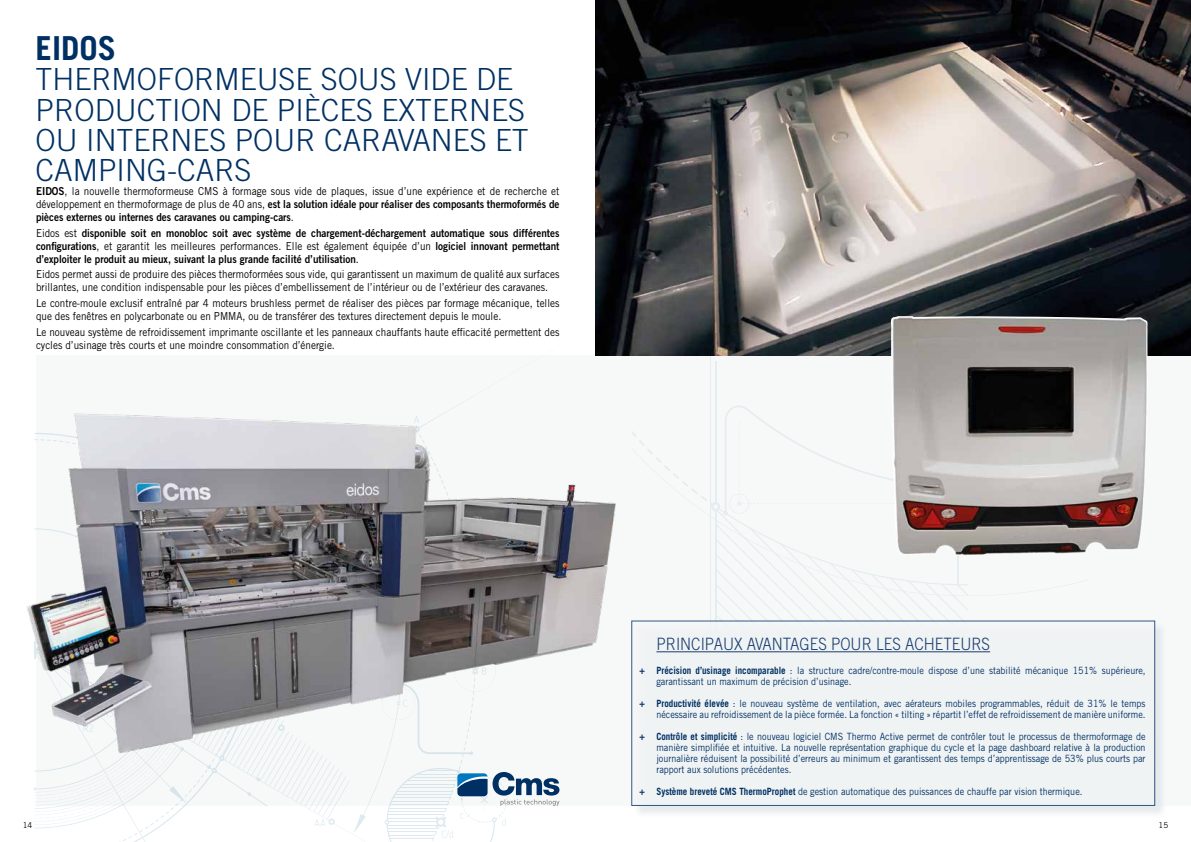
<style>
.page{position:relative;width:1191px;height:842px;background:#fff}
.page>*{position:absolute;margin:0;border:0;box-sizing:border-box;transform-origin:0 0}
.t1{font:700 33.1px "Trade Gothic LT Std";color:#003063}
.t2{font:300 30.5px/30.4px "Trade Gothic LT Std";color:#003063}
.t3{font:300 17px "Trade Gothic LT Std";color:#183c6f;scale:.9 1}
.t4{font:11px/13px "Trade Gothic LT Std";color:#000;scale:.9 1}
.t5{font:11px/13px "Trade Gothic LT Std Bd 2";color:#000;scale:.9 1}
.t6{font:10px/11px "Trade Gothic LT Std";color:#003063;scale:.9 1}
.t7{font:8px "Trade Gothic LT Std";color:#000}
.s1{font-family:"Trade Gothic LT Std Bd 2"}
.s2{font-family:"Trade Gothic LT Std"}
.s3{font-weight:700;color:#183c6f}
.s4{font-weight:700}
</style>
<div class="page">
<div style="left:36px;top:355px;width:1155px;height:451px;background:#f7f9f9"></div>
<hr style="left:710px;top:355px;width:1px;height:285px;background:#73a6bf">
<hr style="left:714px;top:362px;width:2px;height:278px;background:#73a6bf">
<svg style="left:651px;top:421px;width:317px;height:200px"></svg>
<div style="left:633px;top:622px;width:534px;height:196px;background:#d8dfe3;opacity:.75"></div>
<div style="left:631px;top:621px;width:524px;height:185px;background:#f4f6f7;border:1px solid #003063"></div>
<hr style="left:656px;top:651px;width:334px;height:1px;background:#183c6f">
<img style="left:595px;top:0;width:596px;height:355px">
<img style="left:26px;top:431px;width:625px;height:346px">
<img style="left:890px;top:316px;width:258px;height:240px">
<svg style="left:34px;top:388px;width:561px;height:454px"></svg>
<h1 class="t1" style="left:36px;top:28px;width:82px">EIDOS</h1>
<h2 class="t2" style="left:36px;top:64px;width:495px">THERMOFORMEUSE SOUS VIDE DE<br>PRODUCTION DE PIÈCES EXTERNES<br>OU INTERNES POUR CARAVANES ET<br>CAMPING-CARS</h2>
<p class="t4" style="left:36px;top:184px;width:583px"><span class="s1">EIDOS</span>, la nouvelle thermoformeuse CMS à formage sous vide de plaques, issue d’une expérience et de recherche et</p>
<p class="t5" style="left:36px;top:197px;width:583px"><span class="s2">développement en thermoformage de plus de 40 ans,</span> est la solution idéale pour réaliser des composants thermoformés de pièces externes ou internes des caravanes ou camping-cars<span class="s2">.</span></p>
<p class="t5" style="left:36px;top:226px;width:583px"><span class="s2">Eidos est</span> disponible soit en monobloc soit avec système de chargement-déchargement automatique sous différentes</p>
<p class="t4" style="left:36px;top:239px;width:583px"><span class="s1">configurations</span>, et garantit les meilleures performances. Elle est également équipée d’un <span class="s1">logiciel innovant permettant</span></p>
<p class="t5" style="left:36px;top:252px;width:360px">d’exploiter le produit au mieux, suivant la plus grande facilité d’utilisation<span class="s2">.</span></p>
<p class="t4" style="left:36px;top:268px;width:583px">Eidos permet aussi de produire des pièces thermoformées sous vide, qui garantissent un maximum de qualité aux surfaces brillantes, une condition indispensable pour les pièces d’embellissement de l’intérieur ou de l’extérieur des caravanes.</p>
<p class="t4" style="left:36px;top:296px;width:583px">Le contre-moule exclusif entraîné par 4 moteurs brushless permet de réaliser des pièces par formage mécanique, telles que des fenêtres en polycarbonate ou en PMMA, ou de transférer des textures directement depuis le moule.</p>
<p class="t4" style="left:36px;top:325px;width:583px">Le nouveau système de refroidissement imprimante oscillante et les panneaux chauffants haute efficacité permettent des cycles d’usinage très courts et une moindre consommation d’énergie.</p>
<h3 class="t3" style="left:656px;top:634px;width:372px">PRINCIPAUX AVANTAGES POUR LES ACHETEURS</h3>
<p class="t6" style="left:656px;top:665px;width:545px;text-indent:-17px"><span class="s3">+</span> <span class="s4">Précision d’usinage incomparable</span> : la structure cadre/contre-moule dispose d’une stabilité mécanique 151% supérieure, garantissant un maximum de précision d’usinage.</p>
<p class="t6" style="left:639px;top:698px;width:564px;text-align:right"><span class="s3">+</span> <span class="s4">Productivité élevée</span> : le nouveau système de ventilation, avec aérateurs mobiles programmables, réduit de 31% le temps nécessaire au refroidissement de la pièce formée. La fonction « tilting » répartit l’effet de refroidissement de manière uniforme.</p>
<p class="t6" style="left:656px;top:731px;width:545px;text-align:justify;text-indent:-17px"><span class="s3">+</span> <span class="s4">Contrôle et simplicité</span> : le nouveau logiciel CMS Thermo Active permet de contrôler tout le processus de thermoformage de manière simplifiée et intuitive. La nouvelle représentation graphique du cycle et la page dashboard relative à la production journalière réduisent la possibilité d’erreurs au minimum et garantissent des temps d’apprentissage de 53% plus courts par rapport aux solutions précédentes.</p>
<p class="t6" style="left:639px;top:786px;width:494px"><span class="s3">+</span> <span class="s4">Système breveté CMS ThermoProphet</span> de gestion automatique des puissances de chauffe par vision thermique.</p>
<p class="t7" style="left:23px;top:820px;width:11px">14</p>
<p class="t7" style="left:1158px;top:820px;width:11px">15</p>
</div>
